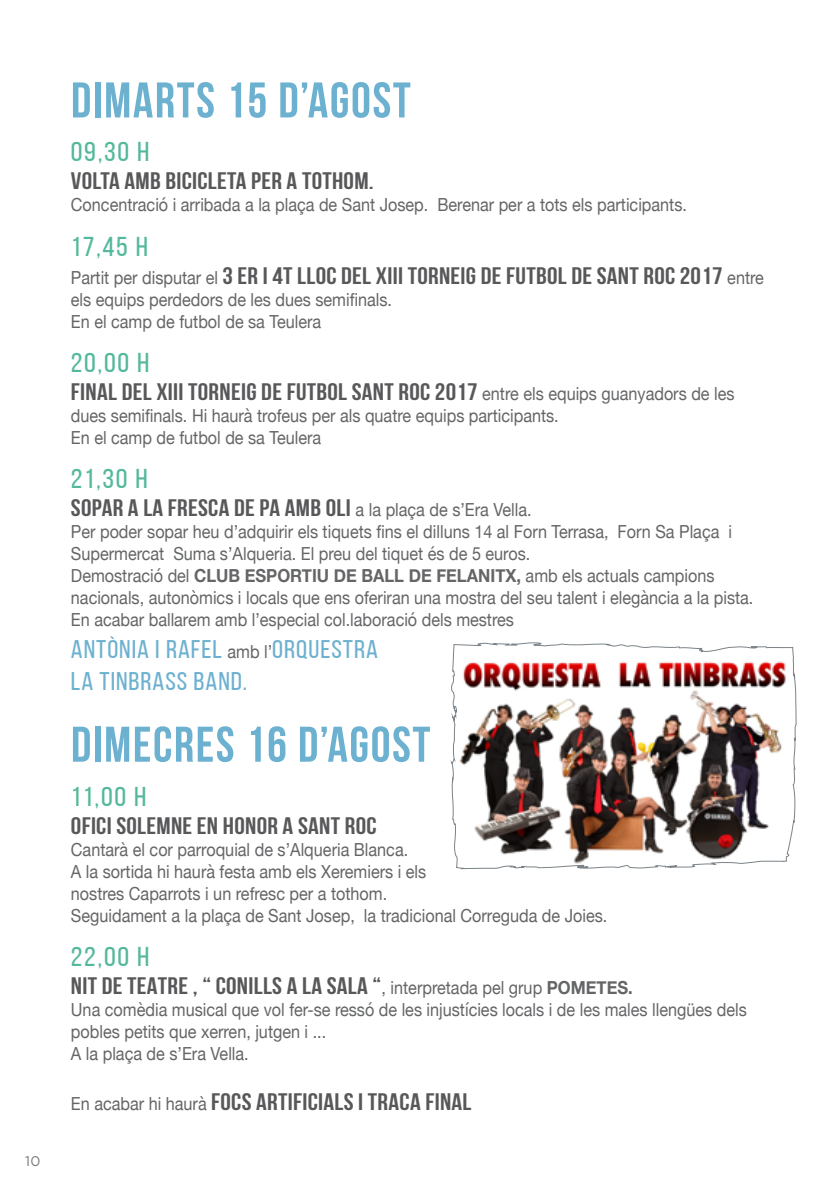
<style>
.page{position:relative;width:840px;height:1191px;background:#fff}
.page>*{position:absolute;margin:0;border:0;box-sizing:border-box;transform-origin:0 0}
.t1{font:700 50px "Bebas Neue";letter-spacing:.035em;color:#6db1d0}
.t2{font:27.2px "Bebas Neue";letter-spacing:.055em;color:#54b89c;scale:1.11 1}
.t3{font:25.6px/32px "Bebas Neue";letter-spacing:.035em;color:#6db1d0;scale:1.11 1}
.t4{font:700 23.8px "Bebas Neue";letter-spacing:.01em;color:#58585a;scale:1.11 1}
.t5{font:18px/22px "Helvetica Neue";color:#646567;scale:.9 1}
.t6{font:14px "Gotham";color:#797a7c}
.s1{font-family:"Helvetica Neue";font-weight:400;font-size:18px;color:#646567}
.s2{font-weight:700}
.s3{font-family:"Helvetica Neue";font-size:18px;color:#646567}
</style>
<div class="page">
<img style="left:450px;top:642px;width:347px;height:228px">
<p class="t6" style="left:25px;top:1152px;width:17px">10</p>
<h1 class="t1" style="left:71px;top:73px;width:341px">DIMARTS 15 D’AGOST</h1>
<h2 class="t2" style="left:71px;top:137px;width:72px">09,30 H</h2>
<h3 class="t4" style="left:71px;top:168px;width:274px">VOLTA AMB BICICLETA PER A TOTHOM.</h3>
<p class="t5" style="left:71px;top:195px;width:685px">Concentració i arribada a la plaça de Sant Josep. Berenar per a tots els participants.</p>
<h2 class="t2" style="left:71px;top:231px;width:71px">17,45 H</h2>
<h3 class="t4" style="left:71px;top:262px;width:625px"><span class="s1">Partit per disputar el</span> 3 ER I 4T LLOC DEL XIII TORNEIG DE FUTBOL DE SANT ROC 2017 <span class="s1">entre</span></h3>
<p class="t5" style="left:71px;top:289px;width:358px">els equips perdedors de les dues semifinals.<br>En el camp de futbol de sa Teulera</p>
<h2 class="t2" style="left:71px;top:347px;width:72px">20,00 H</h2>
<h3 class="t4" style="left:71px;top:378px;width:599px">FINAL DEL XIII TORNEIG DE FUTBOL SANT ROC 2017 <span class="s1">entre els equips guanyadors de les</span></h3>
<p class="t5" style="left:71px;top:405px;width:543px">dues semifinals. Hi haurà trofeus per als quatre equips participants.<br>En el camp de futbol de sa Teulera</p>
<h2 class="t2" style="left:71px;top:463px;width:71px">21,30 H</h2>
<h3 class="t4" style="left:71px;top:494px;width:416px">SOPAR A LA FRESCA DE PA AMB OLI <span class="s1">a la plaça de s’Era Vella.</span></h3>
<p class="t5" style="left:71px;top:521px;width:759px">Per poder sopar heu d’adquirir els tiquets fins el dilluns 14 al Forn Terrasa, Forn Sa Plaça i Supermercat Suma s’Alqueria. El preu del tiquet és de 5 euros.<br>Demostració del <span class="s2">CLUB ESPORTIU DE BALL DE FELANITX,</span> amb els actuals campions nacionals, autonòmics i locals que ens oferiran una mostra del seu talent i elegància a la pista.<br>En acabar ballarem amb l’especial col.laboració dels mestres</p>
<h3 class="t3" style="left:71px;top:632px;width:278px">ANTÒNIA I RAFEL <span class="s3">amb l’</span>ORQUESTRA<br>LA TINBRASS BAND.</h3>
<h1 class="t1" style="left:71px;top:717px;width:360px">DIMECRES 16 D’AGOST</h1>
<h2 class="t2" style="left:71px;top:781px;width:69px">11,00 H</h2>
<h3 class="t4" style="left:71px;top:812px;width:277px">OFICI SOLEMNE EN HONOR A SANT ROC</h3>
<p class="t5" style="left:71px;top:839px;width:597px">Cantarà el cor parroquial de s’Alqueria Blanca.<br>A la sortida hi haurà festa amb els Xeremiers i els<br>nostres Caparrots i un refresc per a tothom.<br>Seguidament a la plaça de Sant Josep, la tradicional Correguda de Joies.</p>
<h2 class="t2" style="left:71px;top:941px;width:72px">22,00 H</h2>
<h3 class="t4" style="left:71px;top:972px;width:507px">NIT DE TEATRE , “ CONILLS A LA SALA “<span class="s1">, interpretada pel grup</span> <span class="s3">POMETES.</span></h3>
<p class="t5" style="left:71px;top:999px;width:752px">Una comèdia musical que vol fer-se ressó de les injustícies locals i de les males llengües dels pobles petits que xerren, jutgen i ...<br>A la plaça de s’Era Vella.</p>
<h3 class="t4" style="left:71px;top:1088px;width:362px"><span class="s1">En acabar hi haurà</span> FOCS ARTIFICIALS I TRACA FINAL</h3>
</div>
